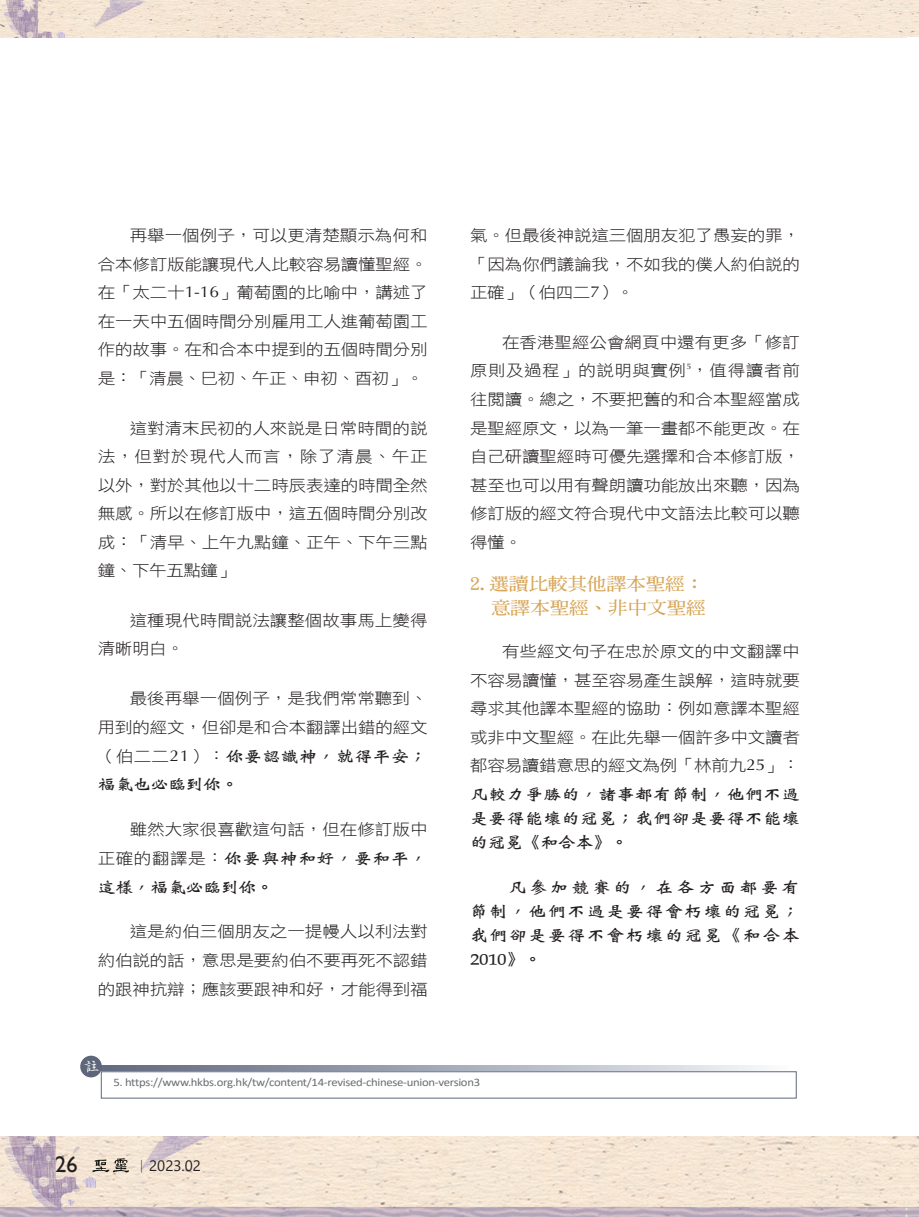
<style>
.page{position:relative;width:919px;height:1217px;background:#fff}
.page>*{position:absolute;margin:0;border:0;box-sizing:border-box;transform-origin:0 0}
.t1{font:22.5px "Gill Sans";color:#231f20}
.中標{font:17.55px/23.4px "DF Ming W7 WIN BF";color:#d7a657;text-align:right;scale:1.11 1}
.t2{font:16.5px "DFWZ Ming W4 WIN BF";color:#fff}
.Normal經文{font:16.2px/24px "DF Wei Bei W7 WINP BF";letter-spacing:.02em;color:#231f20;scale:1.11 1}
.t3{font:15.75px/28.5px "DF Hei W3 WIN BF";letter-spacing:-.01em;color:#231f20;text-align:justify;scale:1.11 1}
.t4{font:15px "Segoe UI";color:#231f20}
.註{font:11.55px "Calibri";letter-spacing:-.025em;color:#6c6d70;scale:1.11 1}
.s1{font-family:"Optima"}
.s2{font-family:"DF Hei W3 WIN BF";font-size:15.75px}
.s3{font-family:"Optima";font-size:15.75px}
.s4{font-family:"Adobe Ming Std";font-weight:300}
</style>
<div class="page">
<div style="left:101px;top:1071px;width:695px;height:27px;border:1px solid #5e677a"></div>
<svg style="left:102px;top:1065px;width:661px;height:4px;background:#a4abb8"></svg>
<div style="left:80px;top:1055px;width:22px;height:22px;background:#5e677a;border-radius:50%"></div>
<img style="left:0;top:1136px;width:918px;height:80px">
<svg style="left:92px;top:1157px;width:37px;height:15px"></svg>
<img style="left:0;top:0;width:918px;height:38px">
<p class="t3" style="left:98px;top:221px;width:298px;text-indent:32px">再舉一個例子，可以更清楚顯示為何和合本修訂版能讓現代人比較容易讀懂聖經。在「太二十<span class="s1">1-16</span>」葡萄園的比喻中，講述了在一天中五個時間分別雇用工人進葡萄園工作的故事。在和合本中提到的五個時間分別是：「清晨、巳初、午正、申初、酉初」。</p>
<p class="t3" style="left:98px;top:413px;width:298px;text-indent:32px">這對清末民初的人來說是日常時間的說法，但對於現代人而言，除了清晨、午正以外，對於其他以十二時辰表達的時間全然無感。所以在修訂版中，這五個時間分別改成：「清早、上午九點鐘、正午、下午三點鐘、下午五點鐘」</p>
<p class="t3" style="left:98px;top:605px;width:298px;text-indent:32px">這種現代時間說法讓整個故事馬上變得清晰明白。</p>
<p class="t3" style="left:98px;top:684px;width:298px;text-align:right">最後再舉一個例子，是我們常常聽到、<br>用到的經文，但卻是和合本翻譯出錯的經文</p>
<p class="Normal經文" style="left:98px;top:741px;width:298px;line-height:28.5px"><span class="s2">（伯二二</span><span class="s3">21</span><span class="s2">）：</span>你要認識神，就得平安；福氣也必臨到你。</p>
<p class="t3" style="left:130px;top:814px;width:270px">雖然大家很喜歡這句話，但在修訂版中</p>
<p class="Normal經文" style="left:98px;top:843px;width:298px;line-height:28.5px"><span class="s2">正確的翻譯是：</span>你要與神和好，要和平，這樣，福氣必臨到你。</p>
<p class="t3" style="left:98px;top:917px;width:298px;text-indent:32px">這是約伯三個朋友之一提幔人以利法對約伯說的話，意思是要約伯不要再死不認錯的跟神抗辯；應該要跟神和好，才能得到福</p>
<p class="t2" style="left:83px;top:1057px;width:18px">註</p>
<p class="t3" style="left:470px;top:221px;width:298px">氣。但最後神說這三個朋友犯了愚妄的罪，「因為你們議論我，不如我的僕人約伯說的正確」（伯四二<span class="s1">7</span>）。</p>
<p class="t3" style="left:470px;top:328px;width:298px;text-indent:32px">在香港聖經公會網頁中還有更多「修訂原則及過程」的說明與實例<sup>5</sup>，值得讀者前往閱讀。總之，不要把舊的和合本聖經當成是聖經原文，以為一筆一畫都不能更改。在自己研讀聖經時可優先選擇和合本修訂版，甚至也可以用有聲朗讀功能放出來聽，因為修訂版的經文符合現代中文語法比較可以聽得懂。</p>
<p class="中標" style="left:470px;top:572px;width:214px">2.選讀比較其他譯本聖經：意譯本聖經、非中文聖經</p>
<p class="t3" style="left:470px;top:637px;width:298px;text-indent:32px">有些經文句子在忠於原文的中文翻譯中不容易讀懂，甚至容易產生誤解，這時就要尋求其他譯本聖經的協助：例如意譯本聖經或非中文聖經。在此先舉一個許多中文讀者都容易讀錯意思的經文為例「林前九<span class="s1">25</span>」：</p>
<p class="Normal經文" style="left:470px;top:781px;width:298px;text-align:justify">凡較力爭勝的，諸事都有節制，他們不過是要得能壞的冠冕；我們卻是要得不能壞的冠冕《和合本》。</p>
<p class="Normal經文" style="left:470px;top:875px;width:298px;text-align:justify;text-indent:38px">凡參加競賽的，在各方面都要有節制，他們不過是要得會朽壞的冠冕；我們卻是要得不會朽壞的冠冕《和合本2010》。</p>
<p class="註" style="left:113px;top:1074px;width:332px">5. https://www.hkbs.org.hk/tw/content/14-revised-chinese-union-version3</p>
<p class="t1" style="left:55px;top:1150px;width:24px">26</p>
<p class="t4" style="left:134px;top:1151px;width:68px"><span class="s4">｜</span>2023.02</p>
</div>
